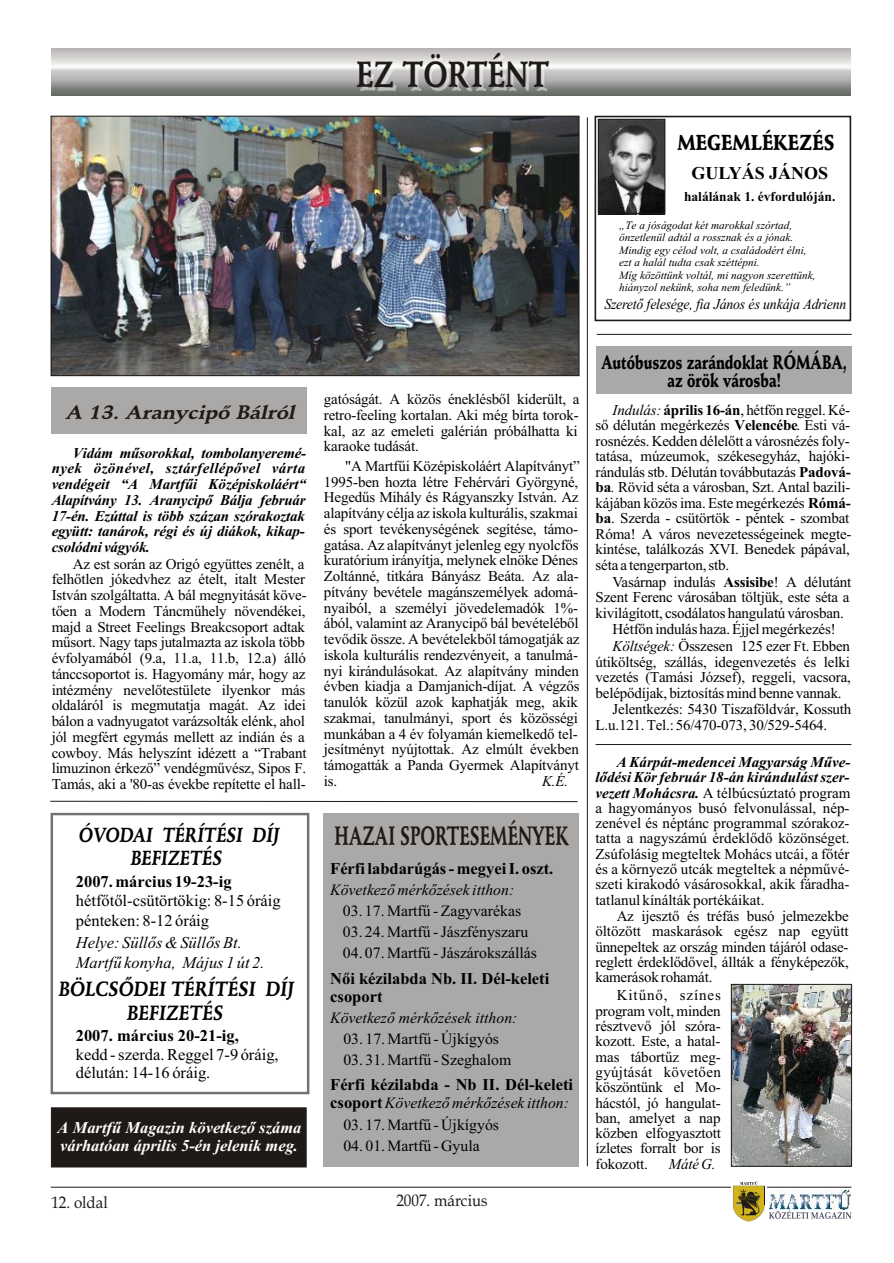
<style>
.page{position:relative;width:894px;height:1263px;background:#fff}
.page>*{position:absolute;margin:0;border:0;box-sizing:border-box;transform-origin:0 0}
.t1{font:700 35.55px "H Schneidler BT";color:#1f1a17;scale:.79 1}
.t2{font:700 26.1px "H Schneidler BT";color:#1f1a17;scale:.66 1}
.t3{font:21px "H Schneidler Blk BT";color:#000;scale:.84 1}
.t4{font:700 20.1px/24px "H Schneidler BT";color:#000;text-align:center;scale:.87 1}
.t5{font:700 19.95px/22.5px "H Schneidler BT";color:#000;text-align:center;scale:.83 1}
.t6{font:19.2px/18.8px "H Schneidler Blk BT";color:#000;text-align:center;scale:.72 1}
.t7{font:italic 700 19.2px "H Schneidler BT";color:#1f1a17;scale:1.1 1}
.t8{font:700 18px "Times New Roman CE";color:#000}
.t9{font:700 16.5px/18.3px "Times New Roman CE";color:#000}
.t10{font:16.5px/19.5px "Times New Roman CE";color:#000}
.t11{font:italic 700 16.5px/18.3px "Times New Roman CE";color:#fff}
.t12{font:italic 16.5px/19.5px "Times New Roman CE";color:#000}
.t13{font:16.5px "Book Antiqua";color:#1f1a17;scale:.92 1}
.t14{font:15.75px "Times New Roman CE";color:#000}
.t15{font:italic 15.75px "Times New Roman CE";color:#000}
.t16{font:15px/15.8px "Times New Roman CE";letter-spacing:-.01em;color:#000}
.t17{font:italic 700 15px/15.8px "Times New Roman CE";letter-spacing:-.01em;color:#000;text-align:justify}
.t18{font:italic 15px "Times New Roman CE";letter-spacing:-.015em;color:#000;scale:.92 1}
.t19{font:italic 15px "Times New Roman CE";letter-spacing:-.015em;color:#000}
.t20{font:700 13.5px "Times New Roman CE";color:#000}
.t21{font:italic 11.25px/12.5px "Times New Roman CE";color:#000}
.s1{font-weight:700;font-style:normal;font-size:16.5px}
.s2{font-style:italic}
.s3{font-weight:700}
.s4{font-weight:700;font-style:italic}
</style>
<div class="page">
<img style="left:600px;top:121px;width:63px;height:91px">
<hr style="left:51px;top:1187px;width:800px;height:1px;background:#1f1a17">
<svg style="left:733px;top:1181px;width:119px;height:40px"></svg>
<img style="left:51px;top:48px;width:800px;height:47px">
<img style="left:359px;top:56px;width:194px;height:35px">
<div style="left:51px;top:388px;width:256px;height:46px;background:#aba8a8"></div>
<div style="left:323px;top:814px;width:256px;height:353px;background:#aba8a8"></div>
<img style="left:53px;top:118px;width:524px;height:256px">
<div style="left:51px;top:116px;width:528px;height:260px;border:1px solid #1f1a17"></div>
<hr style="left:50px;top:801px;width:528px;height:1px;background:#1f1a17">
<div style="left:51px;top:813px;width:258px;height:281px;border:2px solid #737070"></div>
<hr style="left:587px;top:117px;width:1px;height:1049px;background:#1f1a17">
<img style="left:731px;top:986px;width:121px;height:181px">
<div style="left:731px;top:984px;width:121px;height:182px;border:1px solid #1f1a17"></div>
<hr style="left:596px;top:744px;width:255px;height:1px;background:#1f1a17">
<div style="left:596px;top:346px;width:255px;height:48px;background:#aba8a8"></div>
<div style="left:51px;top:1108px;width:255px;height:59px;background:#1f1a17"></div>
<hr style="left:597px;top:334px;width:255px;height:1px;background:#1f1a17">
<div style="left:595px;top:116px;width:256px;height:205px;border:2px solid #1f1a17"></div>
<div style="left:598px;top:119px;width:67px;height:95px;border:1px solid #1f1a17"></div>
<h1 class="t1" style="left:356px;top:60px;width:246px">EZ TÖRTÉNT</h1>
<p class="t7" style="left:65px;top:404px;width:214px">A 13. Aranycipõ Bálról</p>
<p class="t17" style="left:52px;top:446px;width:256px;text-indent:21px">Vidám mûsorokkal, tombolanyeremé&shy;nyek özönével, sztárfellépõvel várta vendégeit “A Martfûi Középiskoláért“ Alapítvány 13. Aranycipõ Bálja február 17-én. Ezúttal is több százan szórakoztak együtt: tanárok, régi és új diákok, kikap&shy;csolódni vágyók.</p>
<p class="t16" style="left:52px;top:557px;width:257px;text-indent:21px">Az est során az Origó együttes zenélt, a felhõtlen jókedvhez az ételt, italt Mester István szolgáltatta. A bál megnyitását köve&shy;tõen a Modern Táncmûhely növendékei, majd a Street Feelings Breakcsoport adtak mûsort. Nagy taps jutalmazta az iskola több évfolyamából (9.a, 11.a, 11.b, 12.a) álló tánccsoportot is. Hagyomány már, hogy az intézmény nevelõtestülete ilyenkor más oldaláról is megmutatja magát. Az idei bálon a vadnyugatot varázsolták elénk, ahol jól megfért egymás mellett az indián és a cowboy. Más helyszínt idézett a “Trabant limuzinon érkezõ” vendégmûvész, Sipos F.<br>Tamás, aki a '80-as évekbe repítette el hall-</p>
<h3 class="t5" style="left:78px;top:826px;width:244px">ÓVODAI TÉRÍTÉSI DÍJ<br>BEFIZETÉS</h3>
<p class="t9" style="left:76px;top:874px;width:157px">2007. március 19-23-ig</p>
<p class="t10" style="left:76px;top:893px;width:206px">hétfõtõl-csütörtökig: 8-15 óráig pénteken: 8-12 óráig</p>
<p class="t12" style="left:76px;top:935px;width:190px">Helye: Süllõs &amp; Süllõs Bt.<br>Martfû konyha, Május 1 út 2.</p>
<h3 class="t4" style="left:58px;top:979px;width:272px">BÖLCSÕDEI TÉRÍTÉSI DÍJ<br>BEFIZETÉS</h3>
<p class="t9" style="left:76px;top:1028px;width:165px">2007. március 20-21-ig,</p>
<p class="t10" style="left:76px;top:1047px;width:204px;line-height:18.3px">kedd - szerda. Reggel 7-9 óráig, délután: 14-16 óráig.</p>
<p class="t11" style="left:58px;top:1120px;width:245px">A Martfû Magazin következõ száma várhatóan április 5-én jelenik meg.</p>
<p class="t16" style="left:324px;top:393px;width:257px">gatóságát. A közös éneklésbõl kiderült, a retro-feeling kortalan. Aki még bírta torok&shy;kal, az az emeleti galérián próbálhatta ki karaoke tudását.</p>
<p class="t16" style="left:324px;top:459px;width:257px;text-indent:21px">"A Martfûi Középiskoláért Alapítványt” 1995-ben hozta létre Fehérvári Györgyné, Hegedûs Mihály és Rágyanszky István. Az alapítvány célja az iskola kulturális, szakmai és sport tevékenységének segítése, támo&shy;gatása. Az alapítványt jelenleg egy nyolcfõs kuratórium irányítja, melynek elnöke Dénes Zoltánné, titkára Bányász Beáta. Az ala&shy;pítvány bevétele magánszemélyek adomá&shy;nyaiból, a személyi jövedelemadók 1%- ából, valamint az Aranycipõ bál bevételébõl tevõdik össze. A bevételekbõl támogatják az iskola kulturális rendezvényeit, a tanulmá&shy;nyi kirándulásokat. Az alapítvány minden évben kiadja a Damjanich-díjat. A végzõs tanulók közül azok kaphatják meg, akik szakmai, tanulmányi, sport és közösségi munkában a 4 év folyamán kiemelkedõ tel&shy;jesítményt nyújtottak. Az elmúlt években támogatták a Panda Gyermek Alapítványt is.</p>
<p class="t19" style="left:542px;top:776px;width:28px">K.É.</p>
<h2 class="t2" style="left:335px;top:825px;width:356px">HAZAI SPORTESEMÉNYEK</h2>
<p class="t9" style="left:330px;top:861px;width:225px">Férfi labdarúgás - megyei I. oszt.</p>
<p class="t15" style="left:330px;top:885px;width:186px">Következõ mérkõzések itthon:</p>
<p class="t14" style="left:343px;top:905px;width:180px">03. 17. Martfû - Zagyvarékas</p>
<p class="t14" style="left:343px;top:926px;width:187px">03. 24. Martfû - Jászfényszaru</p>
<p class="t14" style="left:343px;top:947px;width:196px">04. 07. Martfû - Jászárokszállás</p>
<p class="t9" style="left:330px;top:971px;width:221px">Nõi kézilabda Nb. II. Dél-keleti csoport</p>
<p class="t15" style="left:330px;top:1012px;width:189px">Következõ mérkõzések itthon:</p>
<p class="t14" style="left:343px;top:1033px;width:157px">03. 17. Martfû - Újkígyós</p>
<p class="t14" style="left:343px;top:1054px;width:169px">03. 31. Martfû - Szeghalom</p>
<p class="t9" style="left:330px;top:1077px;width:244px">Férfi kézilabda - Nb II. Dél-keleti</p>
<p class="t15" style="left:330px;top:1098px;width:240px"><span class="s1">csoport</span> Következõ mérkõzések itthon:</p>
<p class="t14" style="left:343px;top:1119px;width:157px">03. 17. Martfû - Újkígyós</p>
<p class="t14" style="left:343px;top:1140px;width:138px">04. 01. Martfû - Gyula</p>
<p class="t13" style="left:51px;top:1196px;width:63px">12. oldal</p>
<p class="t13" style="left:396px;top:1194px;width:101px">2007. március</p>
<h3 class="t3" style="left:677px;top:134px;width:188px">MEGEMLÉKEZÉS</h3>
<p class="t8" style="left:691px;top:166px;width:138px">GULYÁS JÁNOS</p>
<p class="t20" style="left:684px;top:192px;width:153px">halálának 1. évfordulóján.</p>
<p class="t21" style="left:619px;top:220px;width:198px">„Te a jóságodat két marokkal szórtad, önzetlenül adtál a rossznak és a jónak.<br>Mindig egy célod volt, a családodért élni, ezt a halál tudta csak széttépni.<br>Míg közöttünk voltál, mi nagyon szerettünk, hiányzol nekünk, soha nem feledünk.”</p>
<p class="t18" style="left:604px;top:298px;width:265px">Szeretõ felesége, fia János és unkája Adrienn</p>
<p class="t6" style="left:602px;top:354px;width:343px">Autóbuszos zarándoklat RÓMÁBA, az örök városba!</p>
<p class="t16" style="left:596px;top:403px;width:257px;text-indent:17px"><span class="s2">Indulás:</span> <span class="s3">április 16-án</span>, hétfõn reggel. Ké&shy;sõ délután megérkezés <span class="s3">Velencébe</span>. Esti vá&shy;rosnézés. Kedden délelõtt a városnézés foly&shy;tatása, múzeumok, székesegyház, hajóki&shy;rándulás stb. Délután továbbutazás <span class="s3">Padová&shy;ba</span><span class="s2">.</span> Rövid séta a városban, Szt. Antal bazili&shy;kájában közös ima. Este megérkezés <span class="s3">Rómá&shy;ba</span>. Szerda - csütörtök - péntek - szombat Róma! A város nevezetességeinek megte&shy;kintése, találkozás XVI. Benedek pápával, séta a tengerparton, stb.</p>
<p class="t16" style="left:613px;top:575px;width:240px">Vasárnap indulás <span class="s3">Assisibe</span>! A délutánt</p>
<p class="t16" style="left:596px;top:591px;width:255px">Szent Ferenc városában töltjük, este séta a</p>
<p class="t16" style="left:596px;top:606px;width:250px">kivilágított, csodálatos hangulatú városban.</p>
<p class="t16" style="left:613px;top:623px;width:225px">Hétfõn indulás haza. Éjjel megérkezés!</p>
<p class="t16" style="left:613px;top:640px;width:239px"><span class="s2">Költségek:</span> Összesen 125 ezer Ft. Ebben</p>
<p class="t16" style="left:596px;top:655px;width:256px">útiköltség, szállás, idegenvezetés és lelki</p>
<p class="t16" style="left:596px;top:671px;width:257px">vezetés (Tamási József), reggeli, vacsora,</p>
<p class="t16" style="left:596px;top:686px;width:248px">belépõdíjak, biztosítás mind benne vannak.</p>
<p class="t16" style="left:613px;top:703px;width:240px">Jelentkezés: 5430 Tiszaföldvár, Kossuth</p>
<p class="t16" style="left:596px;top:718px;width:233px">L.u.121. Tel.: 56/470-073, 30/529-5464.</p>
<p class="t16" style="left:595px;top:756px;width:257px;line-height:15.3px;text-align:justify;text-indent:21px"><span class="s4">A Kárpát-medencei Magyarság Mûve&shy;lõdési Kör február 18-án kirándulást szer&shy;vezett Mohácsra.</span> A télbúcsúztató program a hagyományos busó felvonulással, nép&shy;zenével és néptánc programmal szórakoz&shy;tatta a nagyszámú érdeklõdõ közönséget.<br>Zsúfolásig megteltek Mohács utcái, a fõtér és a környezõ utcák megteltek a népmûvé&shy;szeti kirakodó vásárosokkal, akik fáradha&shy;tatlanul kínálták portékáikat.</p>
<p class="t16" style="left:595px;top:910px;width:255px;line-height:15.3px;text-align:justify;text-indent:21px">Az ijesztõ és tréfás busó jelmezekbe öltözött maskarások egész nap együtt ünnepeltek az ország minden tájáról odase&shy;reglett érdeklõdõvel, állták a fényképezõk, kamerások rohamát.</p>
<p class="t16" style="left:596px;top:989px;width:127px;line-height:15.3px;text-align:justify;text-indent:21px">Kitûnõ, színes program volt, minden résztvevõ jól szóra&shy;kozott. Este, a hatal&shy;mas tábortûz meg&shy;gyújtását követõen köszöntünk el Mo&shy;hácstól, jó hangulat&shy;ban, amelyet a nap közben elfogyasztott ízletes forralt bor is fokozott.</p>
<p class="t19" style="left:669px;top:1158px;width:48px">Máté G.</p>
</div>
